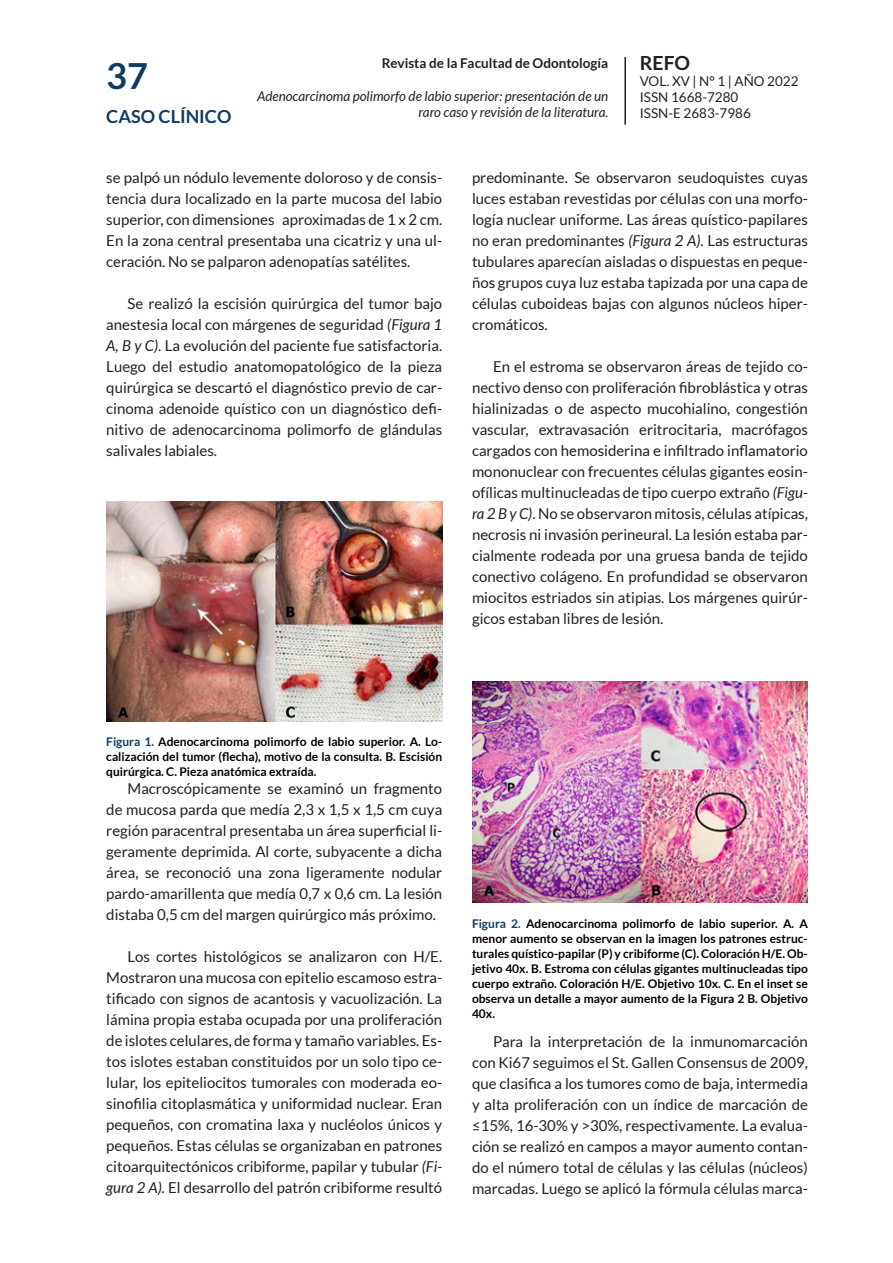
<style>
.page{position:relative;width:893px;height:1263px;background:#fff}
.page>*{position:absolute;margin:0;border:0;box-sizing:border-box;transform-origin:0 0}
.t1{font:700 36px "Lato";color:#0f3b64}
.t2{font:700 19.5px "Lato";color:#231f20}
.t3{font:700 18px "Lato";color:#0f3b64}
.t4{font:15px/21px "Lato";color:#231f20;text-align:justify}
.t5{font:italic 13.5px/16.2px "Lato";color:#231f20;text-align:right}
.t6{font:13.5px/16.2px "Lato";color:#231f20}
.t7{font:700 13.5px "Lato";color:#231f20}
.t8{font:700 12px/15px "Lato";color:#000;text-align:justify}
.s1{font-style:italic}
.s2{color:#0f3b64}
</style>
<div class="page">
<hr style="left:624px;top:57px;width:2px;height:68px;background:#231f20">
<img style="left:106px;top:502px;width:336px;height:220px">
<img style="left:472px;top:681px;width:336px;height:221px">
<h1 class="t1" style="left:106px;top:55px;width:43px">37</h1>
<p class="t3" style="left:106px;top:107px;width:127px">CASO CLÍNICO</p>
<p class="t7" style="left:382px;top:55px;width:228px">Revista de la Facultad de Odontología</p>
<p class="t5" style="left:257px;top:88px;width:353px">Adenocarcinoma polimorfo de labio superior: presentación de un raro caso y revisión de la literatura.</p>
<h2 class="t2" style="left:640px;top:51px;width:52px">REFO</h2>
<p class="t6" style="left:640px;top:73px;width:160px">VOL. XV | N° 1 | AÑO 2022<br>ISSN 1668-7280<br>ISSN-E 2683-7986</p>
<p class="t4" style="left:106px;top:167px;width:337px">se palpó un nódulo levemente doloroso y de consis&shy;tencia dura localizado en la parte mucosa del labio superior, con dimensiones aproximadas de 1 x 2 cm.<br>En la zona central presentaba una cicatriz y una ul&shy;ceración. No se palparon adenopatías satélites.</p>
<p class="t4" style="left:106px;top:293px;width:337px;text-indent:21px">Se realizó la escisión quirúrgica del tumor bajo anestesia local con márgenes de seguridad <span class="s1">(Figura 1<br>A, B y C)</span>. La evolución del paciente fue satisfactoria.<br>Luego del estudio anatomopatológico de la pieza quirúrgica se descartó el diagnóstico previo de car&shy;cinoma adenoide quístico con un diagnóstico defi&shy;nitivo de adenocarcinoma polimorfo de glándulas salivales labiales.</p>
<p class="t4" style="left:472px;top:167px;width:337px">predominante. Se observaron seudoquistes cuyas luces estaban revestidas por células con una morfo&shy;logía nuclear uniforme. Las áreas quístico-papilares no eran predominantes <span class="s1">(Figura 2 A)</span>. Las estructuras tubulares aparecían aisladas o dispuestas en peque&shy;ños grupos cuya luz estaba tapizada por una capa de células cuboideas bajas con algunos núcleos hiper&shy;cromáticos.</p>
<p class="t4" style="left:472px;top:356px;width:337px;text-indent:21px">En el estroma se observaron áreas de tejido co&shy;nectivo denso con proliferación fibroblástica y otras hialinizadas o de aspecto mucohialino, congestión vascular, extravasación eritrocitaria, macrófagos cargados con hemosiderina e infiltrado inflamatorio mononuclear con frecuentes células gigantes eosin&shy;ofílicas multinucleadas de tipo cuerpo extraño <span class="s1">(Figu&shy;ra 2 B y C)</span>. No se observaron mitosis, células atípicas, necrosis ni invasión perineural. La lesión estaba par&shy;cialmente rodeada por una gruesa banda de tejido conectivo colágeno. En profundidad se observaron miocitos estriados sin atipias. Los márgenes quirúr&shy;gicos estaban libres de lesión.</p>
<p class="t8" style="left:106px;top:733px;width:337px"><span class="s2">Figura 1.</span> Adenocarcinoma polimorfo de labio superior. A. Lo&shy;calización del tumor (flecha), motivo de la consulta. B. Escisión quirúrgica. C. Pieza anatómica extraída.</p>
<p class="t4" style="left:106px;top:778px;width:337px;text-indent:21px">Macroscópicamente se examinó un fragmento de mucosa parda que medía 2,3 x 1,5 x 1,5 cm cuya región paracentral presentaba un área superficial li&shy;geramente deprimida. Al corte, subyacente a dicha área, se reconoció una zona ligeramente nodular pardo-amarillenta que medía 0,7 x 0,6 cm. La lesión distaba 0,5 cm del margen quirúrgico más próximo.</p>
<p class="t4" style="left:106px;top:946px;width:337px;text-indent:21px">Los cortes histológicos se analizaron con H/E.<br>Mostraron una mucosa con epitelio escamoso estra&shy;tificado con signos de acantosis y vacuolización. La lámina propia estaba ocupada por una proliferación de islotes celulares, de forma y tamaño variables. Es&shy;tos islotes estaban constituidos por un solo tipo ce&shy;lular, los epiteliocitos tumorales con moderada eo&shy;sinofilia citoplasmática y uniformidad nuclear. Eran pequeños, con cromatina laxa y nucléolos únicos y pequeños. Estas células se organizaban en patrones citoarquitectónicos cribiforme, papilar y tubular <span class="s1">(Fi&shy;gura 2 A).</span> El desarrollo del patrón cribiforme resultó</p>
<p class="t8" style="left:472px;top:916px;width:337px"><span class="s2">Figura 2.</span> Adenocarcinoma polimorfo de labio superior. A. A menor aumento se observan en la imagen los patrones estruc&shy;turales quístico-papilar (P) y cribiforme (C). Coloración H/E. Ob&shy;jetivo 40x. B. Estroma con células gigantes multinucleadas tipo cuerpo extraño. Coloración H/E. Objetivo 10x. C. En el inset se observa un detalle a mayor aumento de la Figura 2 B. Objetivo 40x.</p>
<p class="t4" style="left:472px;top:1030px;width:337px;text-indent:21px">Para la interpretación de la inmunomarcación con Ki67 seguimos el St. Gallen Consensus de 2009, que clasifica a los tumores como de baja, intermedia y alta proliferación con un índice de marcación de ≤15%, 16-30% y &gt;30%, respectivamente. La evalua&shy;ción se realizó en campos a mayor aumento contan&shy;do el número total de células y las células (núcleos) marcadas. Luego se aplicó la fórmula células marca-</p>
</div>
